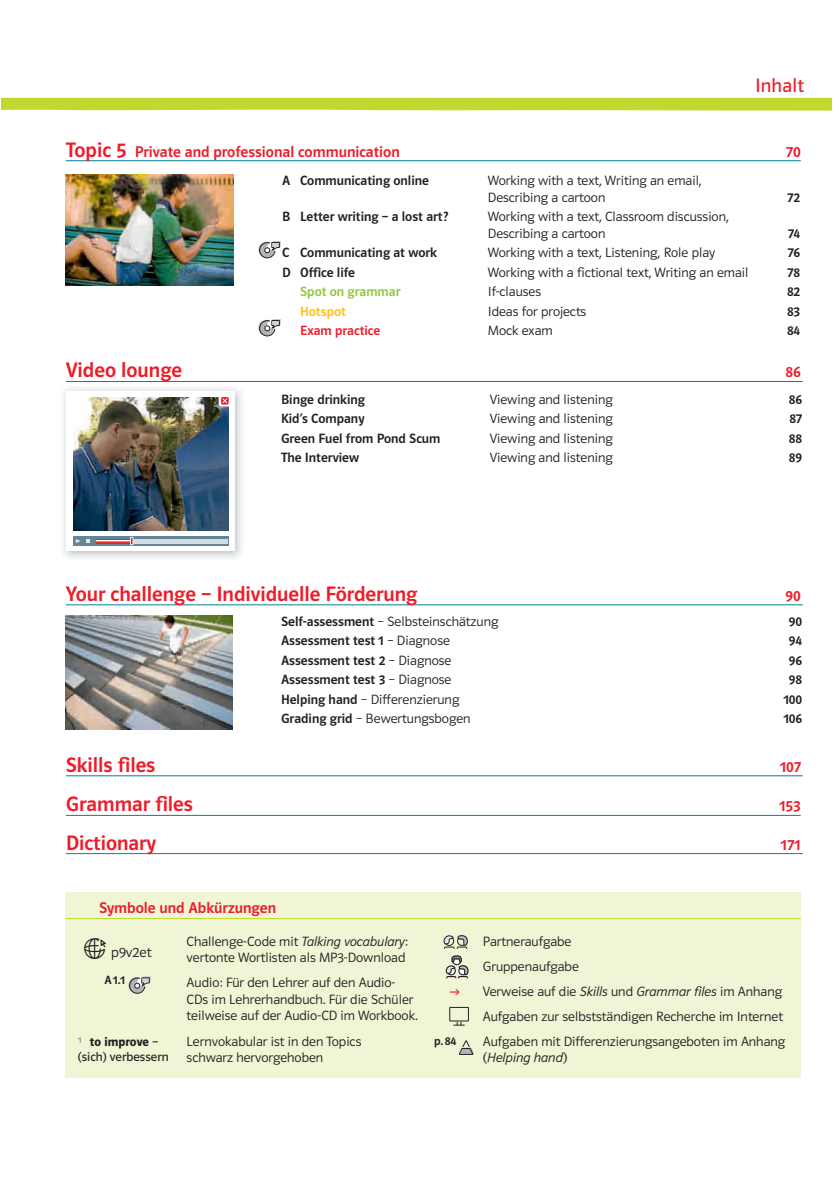
<style>
.page{position:relative;width:834px;height:1204px;background:#fff}
.page>*{position:absolute;margin:0;border:0;box-sizing:border-box;transform-origin:0 0}
.t1{font:21px "Polo ST11 K Krftg";color:#ed1c29}
.t2{font:19.5px "Polo ST11 K Buch";letter-spacing:.01em;color:#ed1c29}
.t3{font:15.6px "Polo ST11 K Krftg";color:#ed1c29}
.t4{font:14.25px "Polo ST11 K Leicht";color:#231f20}
.t5{font:13.5px/16.5px "Polo ST11 K Leicht";color:#231f20}
.t6{font:13.5px "Polo ST11 K Krftg";color:#231f20}
.t7{font:13.5px "Polo ST11 K Leicht Kursiv";color:#231f20}
.t8{font:13.5px "Polo ST11 K Krftg";color:#8fc742}
.t9{font:13.5px "Polo ST11 K Krftg";color:#ed1c29}
.t10{font:13.5px "Polo ST11 K Krftg";color:#ffc20e}
.t11{font:12.75px "Polo ST11 K Buch";color:#231f20}
.t12{font:12.75px "Polo ST11 K Hfett";color:#231f20}
.t13{font:12px "Polo ST11 K Krftg";color:#231f20}
.s1{font-size:21px}
.s2{font-family:"Polo ST11 K Krftg"}
.s3{font-family:"Polo ST11 K Leicht"}
.s4{font-family:"Polo ST11 K Buch"}
.s5{font-family:"Polo ST11 K Leicht Kursiv"}
</style>
<div class="page">
<svg style="left:2px;top:98px;width:829px;height:13px;background:#c5da3c"></svg>
<div style="left:66px;top:892px;width:734px;height:185px;background:#f0f5d5"></div>
<hr style="left:66px;top:918px;width:734px;height:1px;background:#c1d82f">
<div style="left:449px;top:1006px;width:20px;height:15px;border:1px solid #231f20"></div>
<svg style="left:453px;top:1022px;width:11px;height:3px"></svg>
<svg style="left:443px;top:935px;width:25px;height:14px"></svg>
<svg style="left:445px;top:955px;width:24px;height:24px"></svg>
<svg style="left:129px;top:976px;width:21px;height:18px"></svg>
<svg style="left:459px;top:1040px;width:15px;height:15px"></svg>
<hr style="left:66px;top:381px;width:736px;height:1px;background:#008499">
<hr style="left:66px;top:604px;width:736px;height:1px;background:#008499">
<hr style="left:66px;top:775px;width:736px;height:1px;background:#008499">
<img style="left:66px;top:615px;width:166px;height:114px">
<hr style="left:66px;top:815px;width:734px;height:1px;background:#008499">
<hr style="left:66px;top:853px;width:736px;height:1px;background:#008499">
<hr style="left:66px;top:160px;width:734px;height:1px;background:#008499">
<img style="left:66px;top:175px;width:168px;height:111px">
<svg style="left:258px;top:241px;width:22px;height:18px"></svg>
<svg style="left:258px;top:319px;width:22px;height:18px"></svg>
<svg style="left:95px;top:536px;width:134px;height:9px"></svg>
<div style="left:96px;top:538px;width:131px;height:5px;background:#cfdce3"></div>
<svg style="left:96px;top:539px;width:34px;height:4px"></svg>
<svg style="left:130px;top:537px;width:3px;height:8px"></svg>
<svg style="left:73px;top:536px;width:20px;height:9px"></svg>
<img style="left:73px;top:398px;width:156px;height:132px">
<div style="left:218px;top:392px;width:13px;height:14px;border:4px solid #fff"></div>
<svg style="left:221px;top:397px;width:7px;height:7px"></svg>
<h2 class="t2" style="left:754px;top:74px;width:51px">Inhalt</h2>
<p class="t3" style="left:66px;top:145px;width:335px"><span class="s1">Topic 5</span> Private and professional communication</p>
<p class="t3" style="left:785px;top:145px;width:16px">70</p>
<p class="t6" style="left:282px;top:176px;width:148px">A Communicating online</p>
<p class="t5" style="left:487px;top:173px;width:215px">Working with a text, Writing an email,<br>Describing a cartoon</p>
<p class="t6" style="left:787px;top:192px;width:14px">72</p>
<p class="t6" style="left:282px;top:212px;width:167px">B Letter writing – a lost art?</p>
<p class="t5" style="left:487px;top:209px;width:242px">Working with a text, Classroom discussion,<br>Describing a cartoon</p>
<p class="t6" style="left:787px;top:228px;width:14px">74</p>
<p class="t6" style="left:282px;top:248px;width:156px">C Communicating at work</p>
<p class="t5" style="left:487px;top:245px;width:229px">Working with a text, Listening, Role play</p>
<p class="t6" style="left:787px;top:248px;width:14px">76</p>
<p class="t6" style="left:282px;top:267px;width:74px">D Office life</p>
<p class="t5" style="left:487px;top:265px;width:262px">Working with a fictional text, Writing an email</p>
<p class="t6" style="left:787px;top:267px;width:14px">78</p>
<p class="t8" style="left:300px;top:287px;width:102px">Spot on grammar</p>
<p class="t5" style="left:487px;top:284px;width:55px">If-clauses</p>
<p class="t6" style="left:786px;top:287px;width:15px">82</p>
<p class="t10" style="left:300px;top:306px;width:47px">Hotspot</p>
<p class="t5" style="left:487px;top:304px;width:100px">Ideas for projects</p>
<p class="t6" style="left:786px;top:306px;width:15px">83</p>
<p class="t9" style="left:300px;top:326px;width:82px">Exam practice</p>
<p class="t5" style="left:487px;top:323px;width:66px">Mock exam</p>
<p class="t6" style="left:786px;top:326px;width:15px">84</p>
<h1 class="t1" style="left:66px;top:362px;width:118px">Video lounge</h1>
<p class="t3" style="left:785px;top:366px;width:17px">86</p>
<p class="t6" style="left:281px;top:394px;width:85px">Binge drinking</p>
<p class="t5" style="left:489px;top:392px;width:124px">Viewing and listening</p>
<p class="t6" style="left:788px;top:394px;width:15px">86</p>
<p class="t6" style="left:281px;top:413px;width:85px">Kid’s Company</p>
<p class="t5" style="left:489px;top:411px;width:124px">Viewing and listening</p>
<p class="t6" style="left:789px;top:413px;width:14px">87</p>
<p class="t6" style="left:281px;top:433px;width:161px">Green Fuel from Pond Scum</p>
<p class="t5" style="left:489px;top:431px;width:124px">Viewing and listening</p>
<p class="t6" style="left:788px;top:433px;width:15px">88</p>
<p class="t6" style="left:281px;top:452px;width:79px">The Interview</p>
<p class="t5" style="left:489px;top:450px;width:124px">Viewing and listening</p>
<p class="t6" style="left:788px;top:452px;width:15px">89</p>
<h1 class="t1" style="left:66px;top:585px;width:353px">Your challenge – Individuelle Förderung</h1>
<p class="t3" style="left:785px;top:589px;width:17px">90</p>
<p class="t5" style="left:281px;top:614px;width:219px"><span class="s2">Self-assessment</span> – Selbsteinschätzung</p>
<p class="t6" style="left:788px;top:616px;width:15px">90</p>
<p class="t6" style="left:281px;top:635px;width:170px">Assessment test 1 <span class="s3">– Diagnose</span></p>
<p class="t6" style="left:788px;top:635px;width:15px">94</p>
<p class="t6" style="left:281px;top:655px;width:172px">Assessment test 2 <span class="s3">– Diagnose</span></p>
<p class="t6" style="left:788px;top:655px;width:15px">96</p>
<p class="t6" style="left:281px;top:674px;width:172px">Assessment test 3 <span class="s3">– Diagnose</span></p>
<p class="t6" style="left:788px;top:674px;width:15px">98</p>
<p class="t5" style="left:281px;top:692px;width:180px"><span class="s2">Helping hand</span> – Differenzierung</p>
<p class="t6" style="left:783px;top:694px;width:20px">100</p>
<p class="t5" style="left:281px;top:711px;width:191px"><span class="s2">Grading grid</span> – Bewertungsbogen</p>
<p class="t6" style="left:783px;top:713px;width:20px">106</p>
<h1 class="t1" style="left:66px;top:756px;width:91px">Skills files</h1>
<p class="t3" style="left:779px;top:760px;width:23px">107</p>
<h1 class="t1" style="left:66px;top:796px;width:128px">Grammar files</h1>
<p class="t3" style="left:779px;top:800px;width:23px">153</p>
<h1 class="t1" style="left:66px;top:834px;width:92px">Dictionary</h1>
<p class="t3" style="left:780px;top:838px;width:22px">171</p>
<p class="t3" style="left:99px;top:901px;width:179px">Symbole und Abkürzungen</p>
<p class="t4" style="left:111px;top:946px;width:42px">p9v2et</p>
<p class="t13" style="left:105px;top:975px;width:22px">A 1.1</p>
<p class="t12" style="left:78px;top:1034px;width:82px"><sup>1</sup> to improve <span class="s4">–</span></p>
<p class="t11" style="left:78px;top:1049px;width:92px">(sich) verbessern</p>
<p class="t5" style="left:186px;top:934px;width:223px">Challenge-Code mit <span class="s5">Talking vocabulary</span>: vertonte Wortlisten als MP3-Download</p>
<p class="t5" style="left:186px;top:975px;width:233px">Audio: Für den Lehrer auf den Audio-<br>CDs im Lehrerhandbuch. Für die Schüler teilweise auf der Audio-CD im Workbook.</p>
<p class="t5" style="left:186px;top:1034px;width:176px">Lernvokabular ist in den Topics schwarz hervorgehoben</p>
<p class="t13" style="left:434px;top:1036px;width:24px">p. 84</p>
<p class="t5" style="left:482px;top:929px;width:304px;line-height:25px">Partneraufgabe<br>Gruppenaufgabe<br>Verweise auf die <span class="s5">Skills</span> und <span class="s5">Grammar files</span> im Anhang Aufgaben zur selbstständigen Recherche im Internet Aufgaben mit Differenzierungsangeboten im Anhang</p>
<p class="t7" style="left:482px;top:1052px;width:86px"><span class="s3">(</span>Helping hand<span class="s3">)</span></p>
</div>
